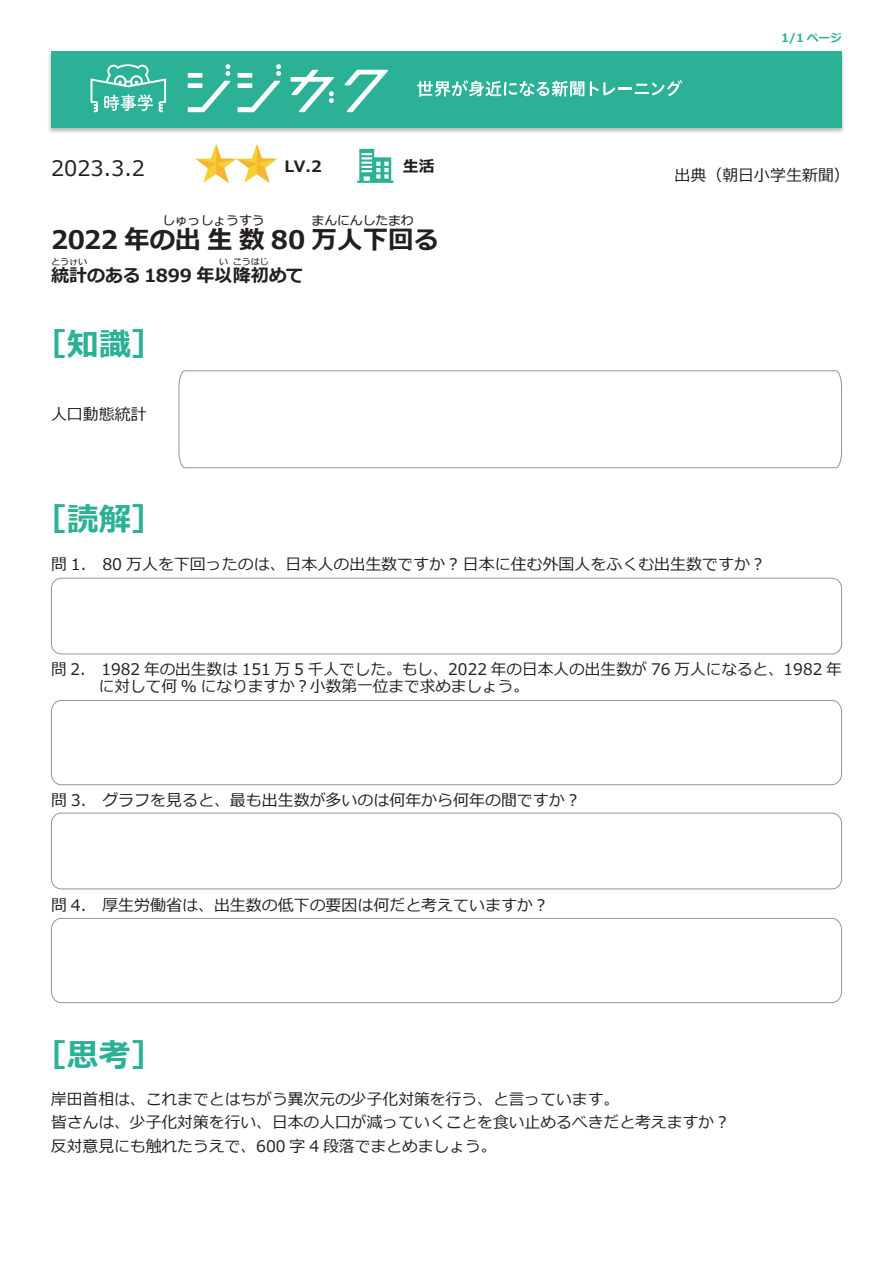
<style>
.page{position:relative;width:893px;height:1263px;background:#fff}
.page>*{position:absolute;margin:0;border:0;box-sizing:border-box;transform-origin:0 0}
.t1{font:700 31.95px "Meiryo";color:#2bb196}
.t2{font:700 25.5px "Meiryo";color:#231f20}
.t3{font:21.3px "Meiryo";color:#231f20}
.t4{font:700 18px "Meiryo";letter-spacing:-.005em;color:#231f20}
.t5{font:15.9px "Meiryo";color:#231f20}
.t6{font:700 15.6px "Meiryo";color:#231f20}
.t7{font:700 12.75px "Meiryo";color:#231f20}
.t8{font:700 11.7px "Meiryo";color:#2bb196}
.t9{font:700 9px "Meiryo";color:#231f20}
</style>
<div class="page">
<svg style="left:178px;top:370px;width:664px;height:99px"></svg>
<div style="left:51px;top:578px;width:791px;height:76px;border:1px solid #939598;border-radius:10px"></div>
<svg style="left:51px;top:918px;width:791px;height:85px"></svg>
<svg style="left:51px;top:700px;width:791px;height:85px"></svg>
<div style="left:51px;top:813px;width:791px;height:76px;border:1px solid #939598;border-radius:10px"></div>
<svg style="left:357px;top:149px;width:36px;height:34px"></svg>
<svg style="left:196px;top:144px;width:81px;height:39px"></svg>
<div style="left:47px;top:51px;width:799px;height:83px;background:#231f20;opacity:.3"></div>
<div style="left:51px;top:51px;width:791px;height:77px;background:#2bb196"></div>
<svg style="left:188px;top:64px;width:43px;height:48px"></svg>
<div style="left:188px;top:83px;width:14px;height:5px;background:#fff"></div>
<svg style="left:238px;top:64px;width:43px;height:48px"></svg>
<div style="left:238px;top:83px;width:14px;height:5px;background:#fff"></div>
<div style="left:238px;top:73px;width:14px;height:5px;background:#fff"></div>
<svg style="left:291px;top:70px;width:43px;height:42px"></svg>
<svg style="left:344px;top:70px;width:44px;height:42px"></svg>
<svg style="left:91px;top:64px;width:75px;height:48px"></svg>
<svg style="left:417px;top:80px;width:167px;height:17px"></svg>
<svg style="left:590px;top:81px;width:25px;height:15px"></svg>
<hr style="left:618px;top:87px;width:14px;height:3px;background:#fff">
<svg style="left:635px;top:80px;width:47px;height:16px"></svg>
<p class="t3" style="left:51px;top:153px;width:96px">2023.3.2</p>
<p class="t6" style="left:284px;top:155px;width:39px">LV.2</p>
<p class="t6" style="left:403px;top:156px;width:33px">生活</p>
<p class="t7" style="left:162px;top:211px;width:104px">しゅっしょうすう</p>
<p class="t7" style="left:312px;top:211px;width:104px">まんにんしたまわ</p>
<p class="t2" style="left:51px;top:222px;width:390px">2022 年の出生数 80 万人下回る</p>
<p class="t9" style="left:51px;top:255px;width:38px">とうけい</p>
<p class="t9" style="left:219px;top:255px;width:11px">い</p>
<p class="t9" style="left:233px;top:255px;width:38px">こうはじ</p>
<p class="t4" style="left:51px;top:262px;width:254px">統計のある 1899 年以降初めて</p>
<p class="t1" style="left:35px;top:322px;width:129px">［知識[</p>
<p class="t5" style="left:51px;top:403px;width:97px">人口動態統計</p>
<p class="t1" style="left:35px;top:497px;width:129px">［読解[</p>
<p class="t8" style="left:781px;top:30px;width:62px">1/1 ページ</p>
<p class="t5" style="left:674px;top:164px;width:177px">出典（朝日小学生新聞(</p>
<p class="t5" style="left:51px;top:553px;width:713px">問 1.　80 万人を下回ったのは、日本人の出生数ですか ? 日本に住む外国人をふくむ出生数ですか ?</p>
<p class="t5" style="left:51px;top:658px;width:792px">問 2.　1982 年の出生数は 151 万 5 千人でした。もし、2022 年の日本人の出生数が 76 万人になると、1982 年</p>
<p class="t5" style="left:99px;top:675px;width:432px">に対して何 % になりますか？小数第一位まで求めましょう。</p>
<p class="t5" style="left:51px;top:789px;width:528px">問 3.　グラフを見ると、最も出生数が多いのは何年から何年の間ですか ?</p>
<p class="t5" style="left:51px;top:894px;width:496px">問 4.　厚生労働省は、出生数の低下の要因は何だと考えていますか ?</p>
<p class="t1" style="left:35px;top:1032px;width:129px">［思考[</p>
<p class="t5" style="left:51px;top:1088px;width:570px">岸田首相は、これまでとはちがう異次元の少子化対策を行う、と言っています。</p>
<p class="t5" style="left:51px;top:1111px;width:677px">皆さんは、少子化対策を行い、日本の人口が減っていくことを食い止めるべきだと考えますか ?</p>
<p class="t5" style="left:51px;top:1135px;width:447px">反対意見にも触れたうえで、600 字 4 段落でまとめましょう。</p>
</div>
